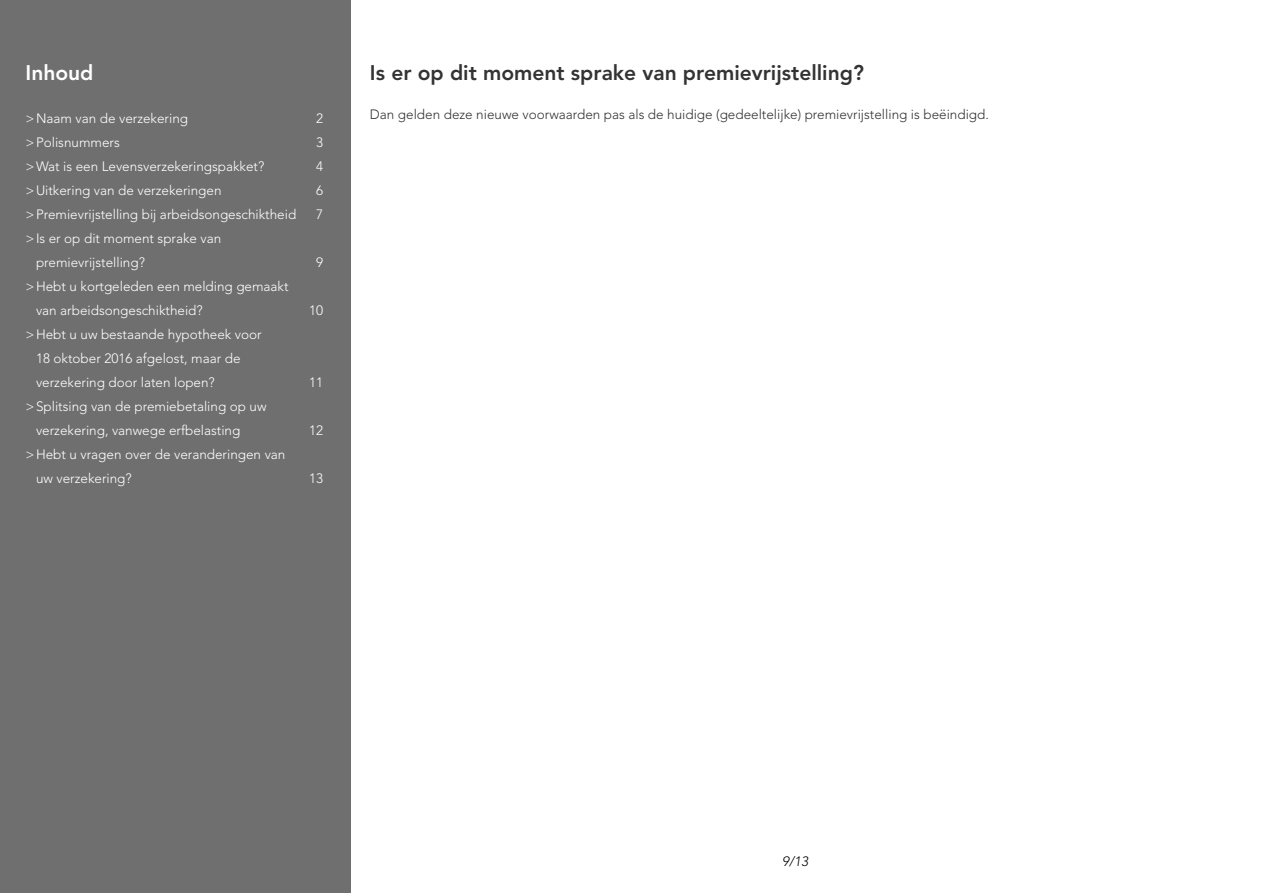
<style>
.page{position:relative;width:1263px;height:893px;background:#fff}
.page>*{position:absolute;margin:0;border:0;box-sizing:border-box;transform-origin:0 0}
.t1{font:800 21px "Avenir LT Std";color:#333}
.t2{font:800 21px "Avenir LT Std";color:#fff}
.t3{font:300 13.5px/24px "Avenir LT Std";color:#fff}
.t4{font:300 13.5px "Avenir LT Std";color:#333}
.t5{font:italic 300 13.5px "Avenir LT Std";color:#000}
</style>
<div class="page">
<div style="left:0;top:0;width:351px;height:893px;background:#706f6f"></div>
<h1 class="t2" style="left:26px;top:60px;width:70px">Inhoud</h1>
<p class="t3" style="left:26px;top:107px;width:164px">&gt;Naam van de verzekering</p>
<p class="t3" style="left:316px;top:107px;width:9px">2</p>
<p class="t3" style="left:26px;top:131px;width:96px">&gt;Polisnummers</p>
<p class="t3" style="left:316px;top:131px;width:9px">3</p>
<p class="t3" style="left:26px;top:155px;width:240px">&gt;Wat is een Levensverzekeringspakket?</p>
<p class="t3" style="left:316px;top:155px;width:9px">4</p>
<p class="t3" style="left:26px;top:179px;width:198px">&gt;Uitkering van de verzekeringen</p>
<p class="t3" style="left:316px;top:179px;width:9px">6</p>
<p class="t3" style="left:26px;top:203px;width:272px">&gt;Premievrijstelling bij arbeidsongeschiktheid</p>
<p class="t3" style="left:316px;top:203px;width:9px">7</p>
<p class="t3" style="left:36px;top:227px;width:187px;text-indent:-11px">&gt;Is er op dit moment sprake van premievrijstelling?</p>
<p class="t3" style="left:316px;top:251px;width:9px">9</p>
<p class="t3" style="left:36px;top:275px;width:254px;text-indent:-11px">&gt;Hebt u kortgeleden een melding gemaakt van arbeidsongeschiktheid?</p>
<p class="t3" style="left:36px;top:323px;width:227px;text-indent:-11px">&gt;Hebt u uw bestaande hypotheek voor<br>18 oktober 2016 afgelost, maar de verzekering door laten lopen?</p>
<p class="t3" style="left:36px;top:395px;width:232px;text-indent:-11px">&gt;Splitsing van de premiebetaling op uw verzekering, vanwege erfbelasting</p>
<p class="t3" style="left:36px;top:443px;width:251px;text-indent:-11px">&gt;Hebt u vragen over de veranderingen van uw verzekering?</p>
<p class="t3" style="left:309px;top:299px;width:16px">10</p>
<p class="t3" style="left:309px;top:371px;width:16px">11</p>
<p class="t3" style="left:309px;top:419px;width:16px">12</p>
<p class="t3" style="left:309px;top:467px;width:16px">13</p>
<h1 class="t1" style="left:370px;top:60px;width:495px">Is er op dit moment sprake van premievrijstelling?</h1>
<p class="t4" style="left:370px;top:106px;width:620px">Dan gelden deze nieuwe voorwaarden pas als de huidige (gedeeltelijke) premievrijstelling is beëindigd.</p>
<p class="t5" style="left:782px;top:853px;width:28px">9/13</p>
</div>
